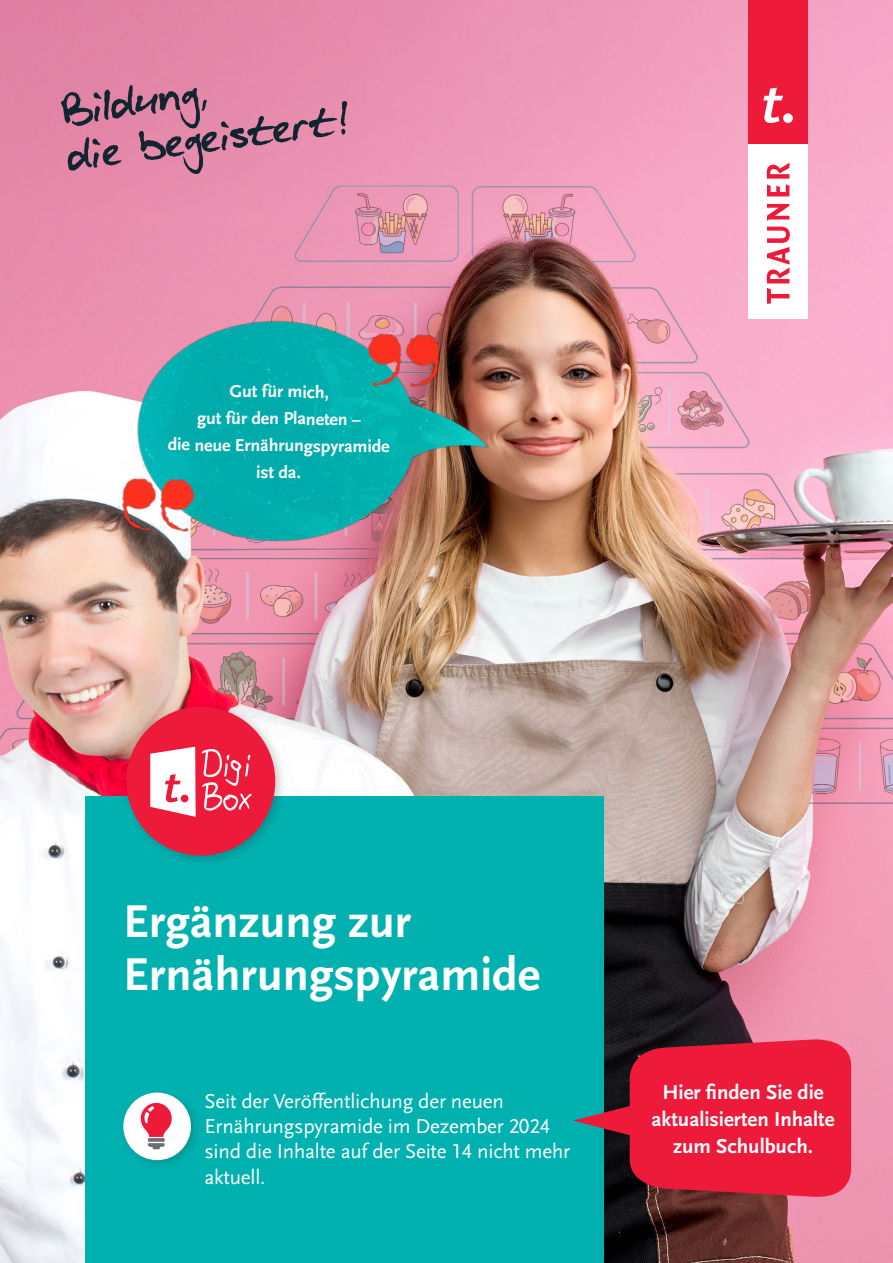
<style>
.page{position:relative;width:893px;height:1263px;background:#fff}
.page>*{position:absolute;margin:0;border:0;box-sizing:border-box;transform-origin:0 0}
.t1{font:700 48px/52.5px "Scala Sans Pro";color:#fff}
.t2{font:21px/25.2px "Scala Sans Pro";letter-spacing:-.01em;color:#fff}
.t3{font:700 21px/27px "Scala Sans Pro";color:#fff;text-align:center}
.t4{font:700 18px/27px "Scala Sans Pro";letter-spacing:-.015em;color:#fff;text-align:center}
</style>
<div class="page">
<img style="left:0;top:0;width:893px;height:1263px">
<div style="left:85px;top:797px;width:519px;height:466px;background:#00b1b0"></div>
<div style="left:120px;top:700px;width:168px;height:168px;background:#231f20;opacity:.25"></div>
<div style="left:126px;top:707px;width:149px;height:148px;background:#ed1a3a;border-radius:50%"></div>
<svg style="left:202px;top:749px;width:49px;height:62px"></svg>
<svg style="left:150px;top:747px;width:46px;height:70px"></svg>
<div style="left:748px;top:144px;width:60px;height:175px;background:#fff"></div>
<div style="left:748px;top:0;width:60px;height:144px;background:#ed1a3a"></div>
<svg style="left:763px;top:88px;width:20px;height:35px"></svg>
<div style="left:783px;top:113px;width:10px;height:10px;background:#fff;border-radius:50%"></div>
<svg style="left:767px;top:227px;width:23px;height:77px"></svg>
<svg style="left:767px;top:204px;width:22px;height:17px"></svg>
<svg style="left:767px;top:163px;width:22px;height:33px"></svg>
<svg style="left:61px;top:85px;width:286px;height:89px;background:#c07895"></svg>
<div style="left:118px;top:1087px;width:84px;height:84px;background:#231f20;opacity:.2"></div>
<div style="left:123px;top:1092px;width:68px;height:68px;background:#fff;border-radius:50%"></div>
<svg style="left:140px;top:1103px;width:32px;height:46px"></svg>
<img style="left:71px;top:248px;width:463px;height:369px">
<svg style="left:573px;top:1038px;width:278px;height:160px;background:#b72b43"></svg>
<p class="t4" style="left:168px;top:378px;width:224px">Gut für mich,<br>gut für den Planeten –<br>die neue Ernährungspyramide ist da.</p>
<h1 class="t1" style="left:123px;top:896px;width:418px">Ergänzung zur<br>Ernährungspyramide</h1>
<p class="t2" style="left:204px;top:1088px;width:367px">Seit der Veröffentlichung der neuen<br>Ernährungspyramide im Dezember 2024 sind die Inhalte auf der Seite 14 nicht mehr aktuell.</p>
<p class="t3" style="left:652px;top:1079px;width:184px">Hier finden Sie die aktualisierten Inhalte zum Schulbuch.</p>
</div>
